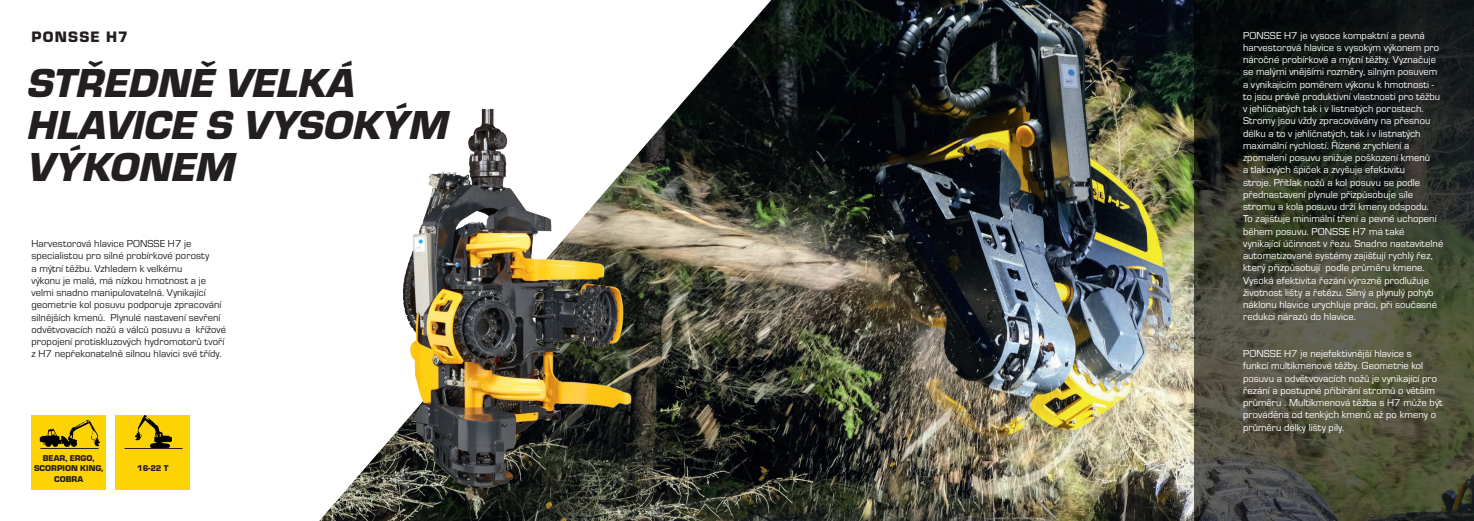
<style>
.page{position:relative;width:1474px;height:521px;background:#fff}
.page>*{position:absolute;margin:0;border:0;box-sizing:border-box;transform-origin:0 0}
.Pääotsikko_czech{font:italic 900 42px/42px "Eurostile";color:#231f20}
.Sivuotsikko_Chech{font:900 15.75px "Eurostile";letter-spacing:.075em;color:#231f20}
.Leipis_ensimmäinen_r{font:10.5px/12.2px "Eurostile";letter-spacing:.005em;color:#fff}
.Leipis_ensimmäinen_r-2{font:10.5px/12.2px "Eurostile";letter-spacing:.005em;color:#231f20}
.t1{font:900 8.75px/10.5px "Eurostile";color:#231f20;text-align:center}
</style>
<div class="page">
<img style="left:666px;top:0;width:527px;height:521px">
<svg style="left:1193px;top:0;width:280px;height:521px;background:#373a2e"></svg>
<img style="left:319px;top:108px;width:347px;height:413px">
<div style="left:32px;top:415px;width:74px;height:74px;background:#fed304"></div>
<div style="left:116px;top:415px;width:74px;height:74px;background:#fed304"></div>
<hr style="left:124px;top:448px;width:59px;height:1px;background:#231f20">
<img style="left:39px;top:419px;width:61px;height:30px">
<img style="left:136px;top:416px;width:35px;height:31px">
<p class="Sivuotsikko_Chech" style="left:32px;top:25px;width:98px">PONSSE H7</p>
<p class="Pääotsikko_czech" style="left:28px;top:59px;width:422px">STŘEDNĚ VELKÁ<br>HLAVICE S VYSOKÝM<br>VÝKONEM</p>
<p class="Leipis_ensimmäinen_r-2" style="left:32px;top:237px;width:196px">Harvestorová hlavice PONSSE H7 je specialistou pro silné probírkové porosty<br>a mýtní těžbu. Vzhledem k velkému<br>výkonu je malá, má nízkou hmotnost a je velmi snadno manipulovatelná. Vynikající geometrie kol posuvu podporuje zpracování silnějších kmenů. Plynulé nastavení sevření odvětvovacích nožů a válců posuvu a křížové propojení protiskluzových hydromotorů tvoří z H7 nepřekonatelně silnou hlavici své třídy.</p>
<p class="t1" style="left:34px;top:452px;width:71px">BEAR, ERGO,<br>SCORPION KING,<br>COBRA</p>
<p class="t1" style="left:137px;top:462px;width:33px">16-22 T</p>
<p class="Leipis_ensimmäinen_r" style="left:1242px;top:28px;width:198px">PONSSE H7 je vysoce kompaktní a pevná harvestorová hlavice s vysokým výkonem pro náročné probírkové a mýtní těžby. Vyznačuje se malými vnějšími rozměry, silným posuvem</p>
<p class="Leipis_ensimmäinen_r" style="left:1242px;top:77px;width:202px">a vynikajícím poměrem výkonu k hmotnosti - to jsou právě produktivní vlastnosti pro těžbu v jehličnatých tak i v listnatých porostech.<br>Stromy jsou vždy zpracovávány na přesnou délku a to v jehličnatých, tak i v listnatých maximální rychlostí. Řízené zrychlení a zpomalení posuvu snižuje poškození kmenů<br>a tlakových špiček a zvyšuje efektivitu<br>stroje. Přítlak nožů a kol posuvu se podle přednastavení plynule přizpůsobuje síle stromu a kola posuvu drží kmeny odspodu.<br>To zajišťuje minimální tření a pevné uchopení během posuvu. PONSSE H7 má také vynikající účinnost v řezu. Snadno nastavitelné automatizované systémy zajišťují rychlý řez, který přizpůsobují podle průměru kmene.<br>Vysoká efektivita řezání výrazně prodlužuje životnost lišty a řetězu. Silný a plynulý pohyb náklonu hlavice urychluje práci, při současné redukci nárazů do hlavice.</p>
<p class="Leipis_ensimmäinen_r" style="left:1242px;top:347px;width:201px">PONSSE H7 je nejefektivnější hlavice s<br>funkcí multikmenové těžby. Geometrie kol posuvu a odvětvovacích nožů je vynikající pro řezání a postupné přibírání stromů o větším průměru . Multikmenová těžba s H7 může být prováděna od tenkých kmenů až po kmeny o průměru délky lišty pily.</p>
</div>
